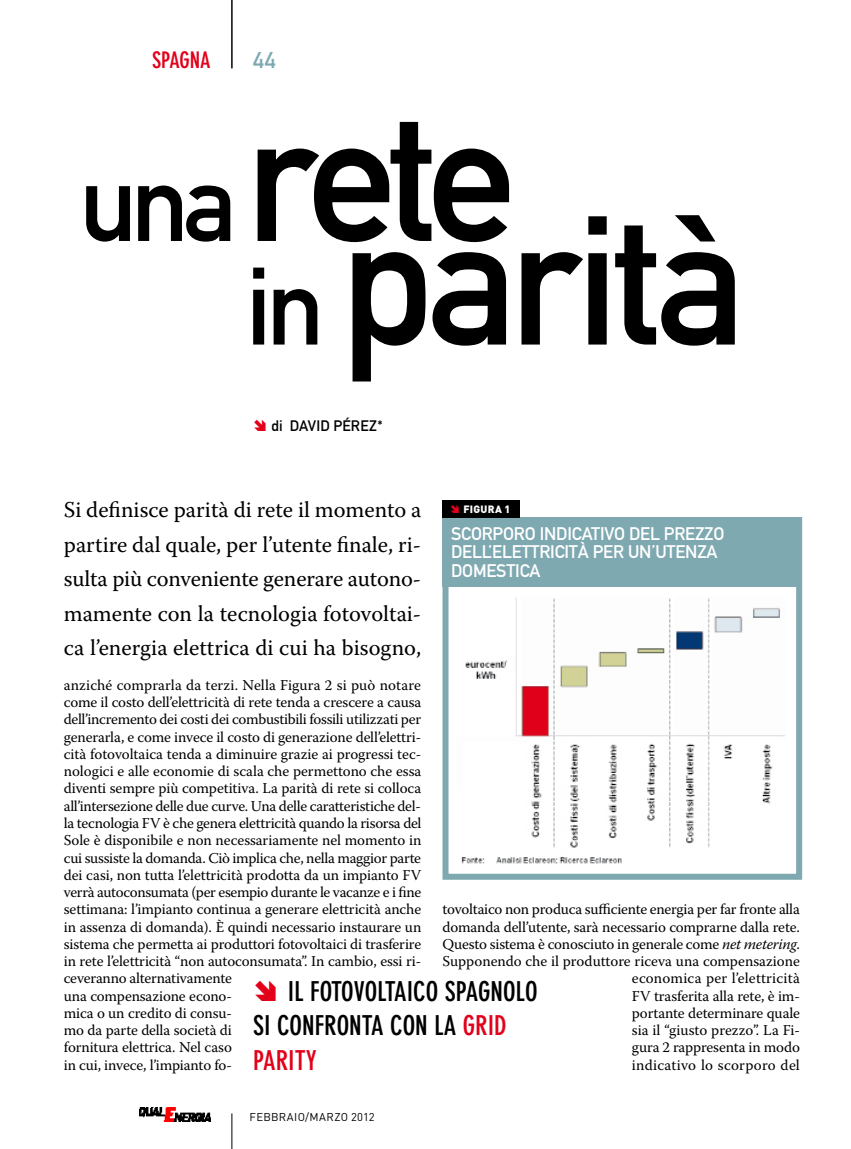
<style>
.page{position:relative;width:851px;height:1149px;background:#fff}
.page>*{position:absolute;margin:0;border:0;box-sizing:border-box;transform-origin:0 0}
.t1{font:180px "DIN Mittelschrift";color:#000}
.t2{font:700 condensed 27px/34.5px "DIN Neuzeit Grotesk";color:#000}
.t3{font:22.5px/34.5px "Warnock Pro";color:#000;text-align:justify}
.t4{font:700 condensed 22.5px "DIN Neuzeit Grotesk";letter-spacing:-.01em;color:#e2001a}
.t5{font:22.5px "DIN Mittelschrift";color:#7fa9b1}
.t6{font:18px/18px "DIN Mittelschrift";letter-spacing:-.01em;color:#fff}
.t7{font:15px/17.2px "Warnock Pro";letter-spacing:-.01em;color:#000;text-align:right}
.t8{font:15px "DIN Mittelschrift";letter-spacing:.01em;color:#000}
.t9{font:11.25px "DIN";letter-spacing:.025em;color:#000}
.t10{font:900 10.5px "DIN";letter-spacing:.025em;color:#fff}
.s1{font-size:108px}
.s2{color:#e2001a}
.s3{font-style:italic}
</style>
<div class="page">
<hr style="left:231px;top:1112px;width:1px;height:36px;background:#000">
<img style="left:139px;top:1107px;width:72px;height:14px">
<hr style="left:231px;top:0;width:1px;height:68px;background:#000">
<img style="left:461px;top:597px;width:324px;height:267px">
<div style="left:442px;top:517px;width:360px;height:362px;border:6px solid #7fa9b1"></div>
<div style="left:442px;top:517px;width:360px;height:69px;background:#7fa9b1"></div>
<div style="left:442px;top:500px;width:77px;height:17px;background:#000"></div>
<h3 class="t4" style="left:152px;top:47px;width:60px">SPAGNA</h3>
<h3 class="t5" style="left:253px;top:47px;width:24px">44</h3>
<h1 class="t1" style="left:79px;top:72px;width:439px"><span class="s1">UNA</span>RETE</h1>
<h1 class="t1" style="left:246px;top:175px;width:502px"><span class="s1">IN</span> PARITÀ</h1>
<p class="t8" style="left:253px;top:416px;width:131px"><span class="s2">➔</span> DI DAVID PÉREZ*</p>
<h3 class="t3" style="left:64px;top:492px;width:359px">Si definisce parità di rete il momento a partire dal quale, per l’utente finale, ri&shy;sulta più conveniente generare autono&shy;mamente con la tecnologia fotovoltai&shy;ca l’energia elettrica di cui ha bisogno,</h3>
<p class="t10" style="left:450px;top:502px;width:62px"><span class="s2">➔</span> FIGURA 1</p>
<p class="t6" style="left:451px;top:525px;width:275px">SCORPORO INDICATIVO DEL PREZZO<br>DELL’ELETTRICITÀ PER UN’UTENZA<br>DOMESTICA</p>
<p class="t7" style="left:64px;top:675px;width:359px;text-align:left">anziché comprarla da terzi. Nella Figura 2 si può notare come il costo dell’elettricità di rete tenda a crescere a causa dell’incremento dei costi dei combustibili fossili utilizzati per generarla, e come invece il costo di generazione dell’elettri&shy;cità fotovoltaica tenda a diminuire grazie ai progressi tec&shy;nologici e alle economie di scala che permettono che essa diventi sempre più competitiva. La parità di rete si colloca all’intersezione delle due curve. Una delle caratteristiche del&shy;la tecnologia FV è che genera elettricità quando la risorsa del Sole è disponibile e non necessariamente nel momento in cui sussiste la domanda. Ciò implica che, nella maggior parte dei casi, non tutta l’elettricità prodotta da un impianto FV verrà autoconsumata (per esempio durante le vacanze e i fine settimana: l’impianto continua a generare elettricità anche in assenza di domanda). È quindi necessario instaurare un sistema che permetta ai produttori fotovoltaici di trasferire in rete l’elettricità “non autoconsumata”. In cambio, essi ri&shy;ceveranno alternativamente<br>una compensazione econo-<br>mica o un credito di consu-<br>mo da parte della società di<br>fornitura elettrica. Nel caso<br>in cui, invece, l’impianto fo-</p>
<p class="t7" style="left:442px;top:900px;width:359px">tovoltaico non produca sufficiente energia per far fronte alla domanda dell’utente, sarà necessario comprarne dalla rete.<br>Questo sistema è conosciuto in generale come <span class="s3">net metering</span>.<br>Supponendo che il produttore riceva una compensazione economica per l’elettricità<br>FV trasferita alla rete, è im-<br>portante determinare quale<br>sia il “giusto prezzo”. La Fi-<br>gura 2 rappresenta in modo<br>indicativo lo scorporo del</p>
<h2 class="t2" style="left:253px;top:973px;width:286px"><span class="s2">➔</span> IL FOTOVOLTAICO SPAGNOLO<br>SI CONFRONTA CON LA <span class="s2">GRID<br>PARITY</span></h2>
<p class="t9" style="left:249px;top:1109px;width:126px">FEBBRAIO/MARZO 2012</p>
</div>
